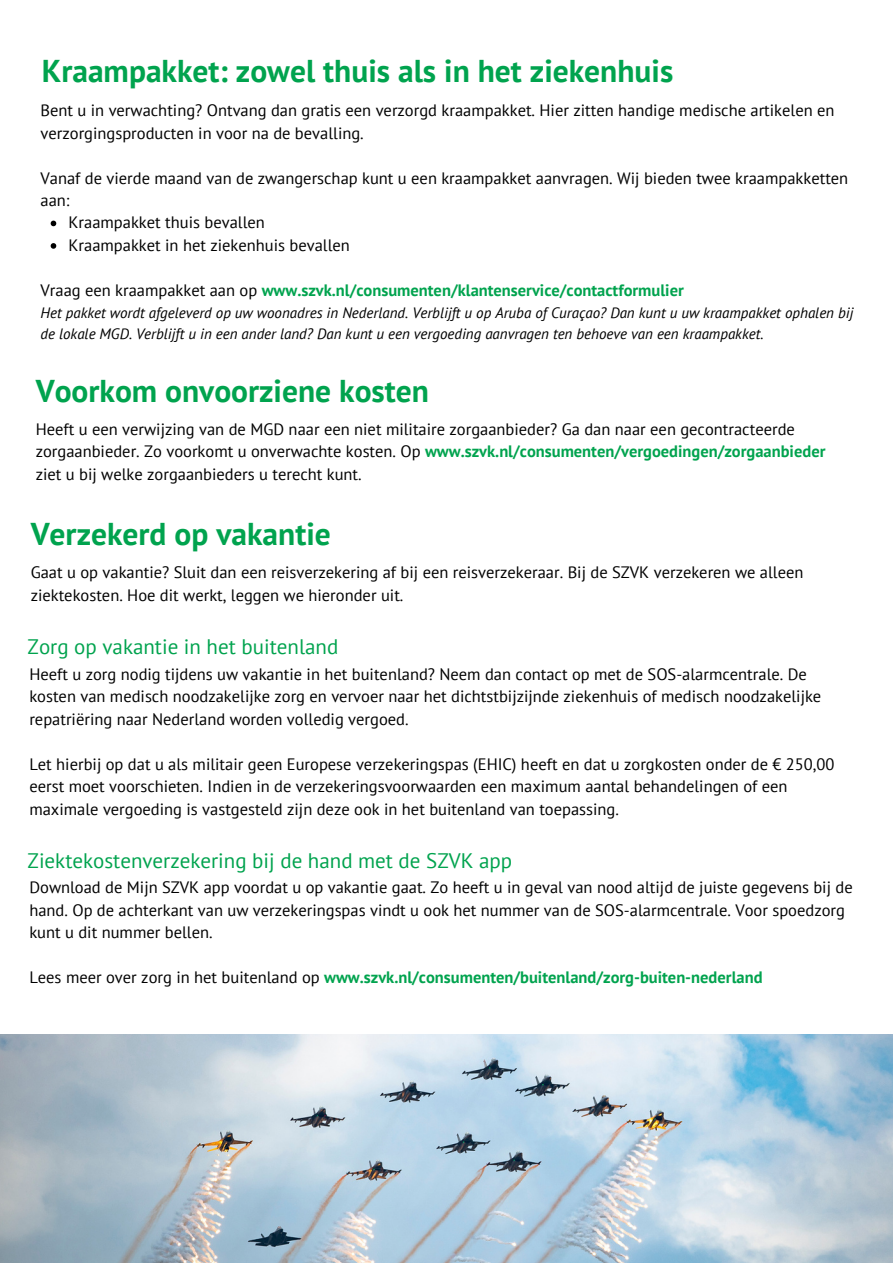
<style>
.page{position:relative;width:893px;height:1264px;background:#fff}
.page>*{position:absolute;margin:0;border:0;box-sizing:border-box;transform-origin:0 0}
.t1{font:700 31.5px "PT Sans";color:#00a34e}
.t2{font:21px "PT Sans";color:#00a34e}
.t3{font:16.5px/22.5px "PT Sans";color:#000}
.t4{font:700 16.5px "PT Sans";color:#00a34e}
.t5{font:italic 15px/20.2px "PT Sans";color:#000}
.s1{font-weight:400;color:#000}
.s2{font-weight:700;color:#00a34e}
</style>
<div class="page">
<svg style="left:51px;top:221px;width:5px;height:5px"></svg>
<svg style="left:51px;top:243px;width:5px;height:6px"></svg>
<img style="left:0;top:1034px;width:892px;height:228px">
<p class="t1" style="left:42px;top:50px;width:633px">Kraampakket: zowel thuis als in het ziekenhuis</p>
<p class="t3" style="left:41px;top:99px;width:795px">Bent u in verwachting? Ontvang dan gratis een verzorgd kraampakket. Hier zitten handige medische artikelen en verzorgingsproducten in voor na de bevalling.</p>
<p class="t3" style="left:41px;top:166px;width:809px">Vanaf de vierde maand van de zwangerschap kunt u een kraampakket aanvragen. Wij bieden twee kraampakketten aan:</p>
<p class="t3" style="left:69px;top:211px;width:198px">Kraampakket thuis bevallen</p>
<p class="t3" style="left:69px;top:233px;width:283px">Kraampakket in het ziekenhuis bevallen</p>
<p class="t4" style="left:41px;top:279px;width:644px"><span class="s1">Vraag een kraampakket aan op</span> www.szvk.nl/consumenten/klantenservice/contactformulier</p>
<p class="t5" style="left:41px;top:303px;width:814px">Het pakket wordt afgeleverd op uw woonadres in Nederland. Verblijft u op Aruba of Curaçao? Dan kunt u uw kraampakket ophalen bij de lokale MGD. Verblijft u in een ander land? Dan kunt u een vergoeding aanvragen ten behoeve van een kraampakket.</p>
<p class="t1" style="left:36px;top:369px;width:395px">Voorkom onvoorziene kosten</p>
<p class="t3" style="left:36px;top:417px;width:791px">Heeft u een verwijzing van de MGD naar een niet militaire zorgaanbieder? Ga dan naar een gecontracteerde zorgaanbieder. Zo voorkomt u onverwachte kosten. Op <span class="s2">www.szvk.nl/consumenten/vergoedingen/zorgaanbieder</span></p>
<p class="t3" style="left:36px;top:462px;width:327px">ziet u bij welke zorgaanbieders u terecht kunt.</p>
<p class="t1" style="left:31px;top:513px;width:301px">Verzekerd op vakantie</p>
<p class="t3" style="left:31px;top:561px;width:774px">Gaat u op vakantie? Sluit dan een reisverzekering af bij een reisverzekeraar. Bij de SZVK verzekeren we alleen ziektekosten. Hoe dit werkt, leggen we hieronder uit.</p>
<p class="t2" style="left:28px;top:632px;width:312px">Zorg op vakantie in het buitenland</p>
<p class="t3" style="left:29px;top:662px;width:793px">Heeft u zorg nodig tijdens uw vakantie in het buitenland? Neem dan contact op met de SOS-alarmcentrale. De kosten van medisch noodzakelijke zorg en vervoer naar het dichtstbijzijnde ziekenhuis of medisch noodzakelijke repatriëring naar Nederland worden volledig vergoed.</p>
<p class="t3" style="left:29px;top:752px;width:806px">Let hierbij op dat u als militair geen Europese verzekeringspas (EHIC) heeft en dat u zorgkosten onder de € 250,00 eerst moet voorschieten. Indien in de verzekeringsvoorwaarden een maximum aantal behandelingen of een maximale vergoeding is vastgesteld zijn deze ook in het buitenland van toepassing.</p>
<p class="t2" style="left:28px;top:846px;width:486px">Ziektekostenverzekering bij de hand met de SZVK app</p>
<p class="t3" style="left:29px;top:876px;width:824px">Download de Mijn SZVK app voordat u op vakantie gaat. Zo heeft u in geval van nood altijd de juiste gegevens bij de hand. Op de achterkant van uw verzekeringspas vindt u ook het nummer van de SOS-alarmcentrale. Voor spoedzorg kunt u dit nummer bellen.</p>
<p class="t4" style="left:29px;top:966px;width:734px"><span class="s1">Lees meer over zorg in het buitenland op</span> www.szvk.nl/consumenten/buitenland/zorg-buiten-nederland</p>
</div>
